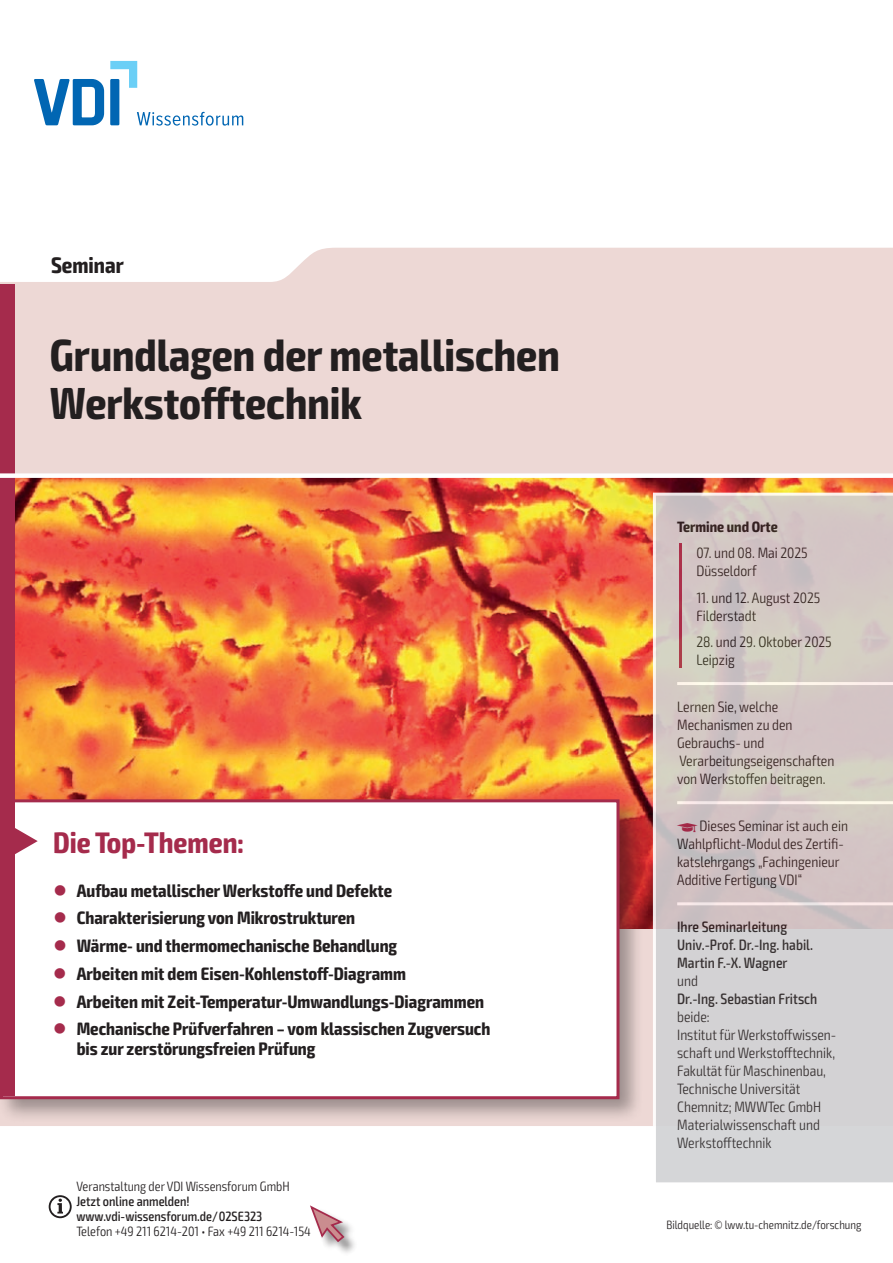
<style>
.page{position:relative;width:893px;height:1263px;background:#fff}
.page>*{position:absolute;margin:0;border:0;box-sizing:border-box;transform-origin:0 0}
.t1{font:700 condensed 45px/48px "Exo 2";color:#231f20}
.t2{font:700 condensed 29.7px "Exo 2";color:#a52b4c}
.t3{font:700 condensed 22.5px "Exo 2";color:#231f20}
.t4{font:700 condensed 18px/19.5px "Exo 2";color:#231f20}
.t5{font:300 condensed 15px/18px "Exo 2";color:#231f20}
.t6{font:500 condensed 15px/18px "Exo 2";color:#231f20}
.t7{font:700 condensed 15px "Exo 2";color:#231f20}
.t8{font:300 condensed 13.5px "Exo 2";color:#231f20}
.t9{font:500 condensed 13.5px/15px "Exo 2";color:#231f20}
.t10{font:300 condensed 12px "Exo 2";color:#231f20}
.t11{font:6px "VDI Iconset S4 A Regular";color:#a52b4c}
.s1{color:#a52b4c}
</style>
<div class="page">
<div style="left:0;top:248px;width:893px;height:878px;background:#edd8d5"></div>
<img style="left:14px;top:478px;width:879px;height:450px">
<div style="left:0;top:796px;width:644px;height:328px;background:#231f20;opacity:.4"></div>
<div style="left:2px;top:801px;width:616px;height:297px;background:#fff"></div>
<div style="left:3px;top:802px;width:11px;height:294px;background:#a52b4c"></div>
<div style="left:0;top:799px;width:619px;height:300px;border:3px solid #a52b4c"></div>
<svg style="left:14px;top:826px;width:24px;height:30px"></svg>
<div style="left:0;top:284px;width:14px;height:520px;background:#a52b4c"></div>
<div style="left:0;top:473px;width:893px;height:5px;background:#fff"></div>
<svg style="left:653px;top:493px;width:240px;height:690px"></svg>
<div style="left:311px;top:1206px;width:47px;height:50px;background:#231f20;opacity:.5"></div>
<svg style="left:310px;top:1205px;width:36px;height:38px"></svg>
<svg style="left:49px;top:1195px;width:23px;height:23px"></svg>
<svg style="left:34px;top:61px;width:209px;height:65px"></svg>
<h3 class="t3" style="left:51px;top:252px;width:74px">Seminar</h3>
<h1 class="t1" style="left:50px;top:332px;width:511px">Grundlagen der metallischen<br>Werkstofftechnik</h1>
<h2 class="t2" style="left:53px;top:825px;width:192px">Die Top-Themen:</h2>
<p class="t4" style="left:53px;top:881px;width:340px"><span class="s1">●</span> Aufbau metallischer Werkstoffe und Defekte</p>
<p class="t4" style="left:53px;top:909px;width:303px"><span class="s1">●</span> Charakterisierung von Mikrostrukturen</p>
<p class="t4" style="left:53px;top:936px;width:345px"><span class="s1">●</span> Wärme- und thermomechanische Behandlung</p>
<p class="t4" style="left:53px;top:964px;width:354px"><span class="s1">●</span> Arbeiten mit dem Eisen-Kohlenstoff-Diagramm</p>
<p class="t4" style="left:53px;top:992px;width:432px"><span class="s1">●</span> Arbeiten mit Zeit-Temperatur-Umwandlungs-Diagrammen</p>
<p class="t4" style="left:77px;top:1020px;width:415px;text-indent:-23px"><span class="s1">●</span> Mechanische Prüfverfahren – vom klassischen Zugversuch bis zur zerstörungsfreien Prüfung</p>
<p class="t8" style="left:76px;top:1178px;width:215px">Veranstaltung der VDI Wissensforum GmbH</p>
<p class="t9" style="left:76px;top:1194px;width:187px">Jetzt online anmelden! www.vdi-wissensforum.de/02SE323</p>
<p class="t8" style="left:76px;top:1223px;width:236px">Telefon +49 211 6214-201 • Fax +49 211 6214-154</p>
<p class="t7" style="left:677px;top:517px;width:102px">Termine und Orte</p>
<p class="t5" style="left:696px;top:544px;width:113px">07. und 08. Mai 2025<br>Düsseldorf</p>
<p class="t5" style="left:696px;top:589px;width:126px">11. und 12. August 2025<br>Filderstadt</p>
<p class="t5" style="left:696px;top:633px;width:137px">28. und 29. Oktober 2025<br>Leipzig</p>
<p class="t5" style="left:677px;top:698px;width:159px">Lernen Sie, welche<br>Mechanismen zu den<br>Gebrauchs- und<br>Verarbeitungseigenschaften von Werkstoffen beitragen.</p>
<p class="t11" style="left:677px;top:823px;width:22px">z</p>
<p class="t5" style="left:677px;top:817px;width:172px;text-indent:22px">Dieses Seminar ist auch ein<br>Wahlpflicht-Modul des Zertifi&shy;katslehrgangs „Fachingenieur<br>Additive Fertigung VDI“</p>
<p class="t6" style="left:677px;top:918px;width:137px">Ihre Seminarleitung<br>Univ.-Prof. Dr.-Ing. habil.<br>Martin F.-X. Wagner</p>
<p class="t5" style="left:677px;top:972px;width:22px">und</p>
<p class="t6" style="left:677px;top:990px;width:142px">Dr.-Ing. Sebastian Fritsch</p>
<p class="t5" style="left:677px;top:1008px;width:161px">beide:<br>Institut für Werkstoffwissen&shy;schaft und Werkstofftechnik,<br>Fakultät für Maschinenbau,<br>Technische Universität<br>Chemnitz; MWWTec GmbH<br>Materialwissenschaft und<br>Werkstofftechnik</p>
<p class="t10" style="left:666px;top:1218px;width:196px">Bildquelle: © lww.tu-chemnitz.de/forschung</p>
</div>
